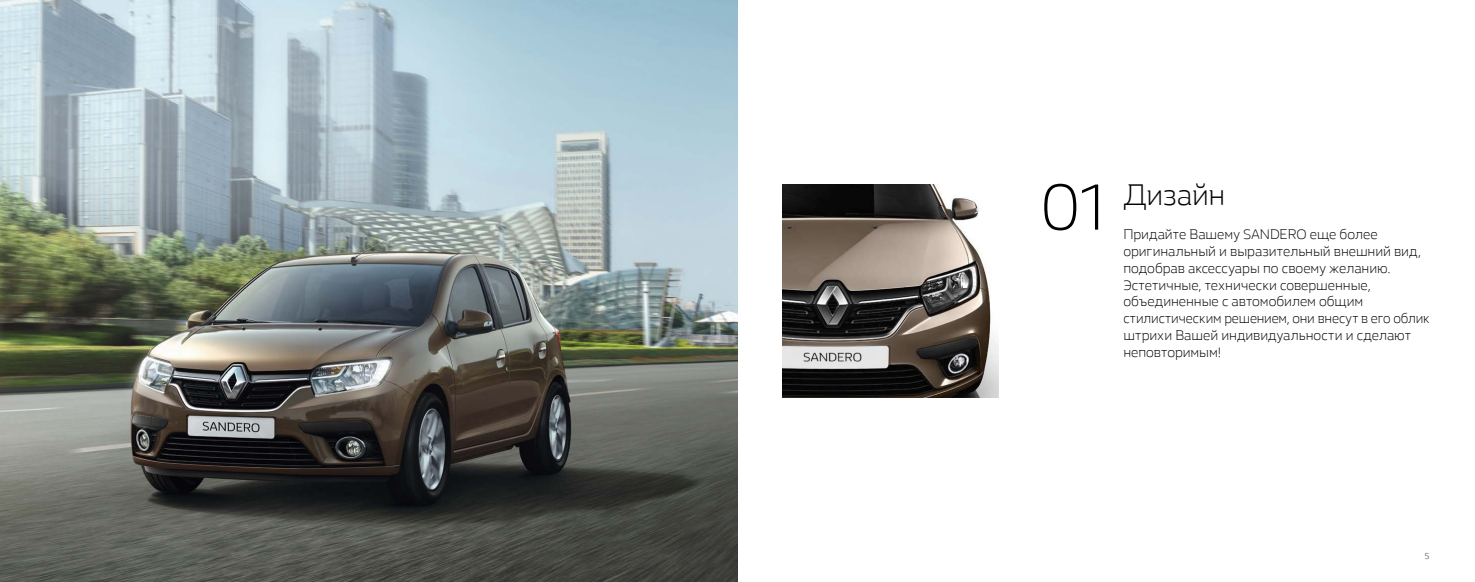
<style>
.page{position:relative;width:1475px;height:582px;background:#fff}
.page>*{position:absolute;margin:0;border:0;box-sizing:border-box;transform-origin:0 0}
.t1{font:300 67px "Renault Life";color:#000}
.t2{font:300 30px "Renault Life";letter-spacing:-.01em;color:#000}
.t3{font:300 14px/16.8px "Renault Life";letter-spacing:-.005em;color:#000}
.t4{font:9px "Renault Life";color:#717171}
</style>
<div class="page">
<img style="left:782px;top:184px;width:216px;height:213px">
<img style="left:0;top:0;width:737px;height:581px">
<h1 class="t1" style="left:1040px;top:162px;width:73px">01</h1>
<h2 class="t2" style="left:1123px;top:174px;width:103px">Дизайн</h2>
<p class="t3" style="left:1123px;top:225px;width:307px">Придайте Вашему SANDERO еще более оригинальный и выразительный внешний вид, подобрав аксессуары по своему желанию.<br>Эстетичные, технически совершенные, объединенные с автомобилем общим стилистическим решением, они внесут в его облик штрихи Вашей индивидуальности и сделают неповторимым!</p>
<p class="t4" style="left:1423px;top:549px;width:7px">5</p>
</div>
